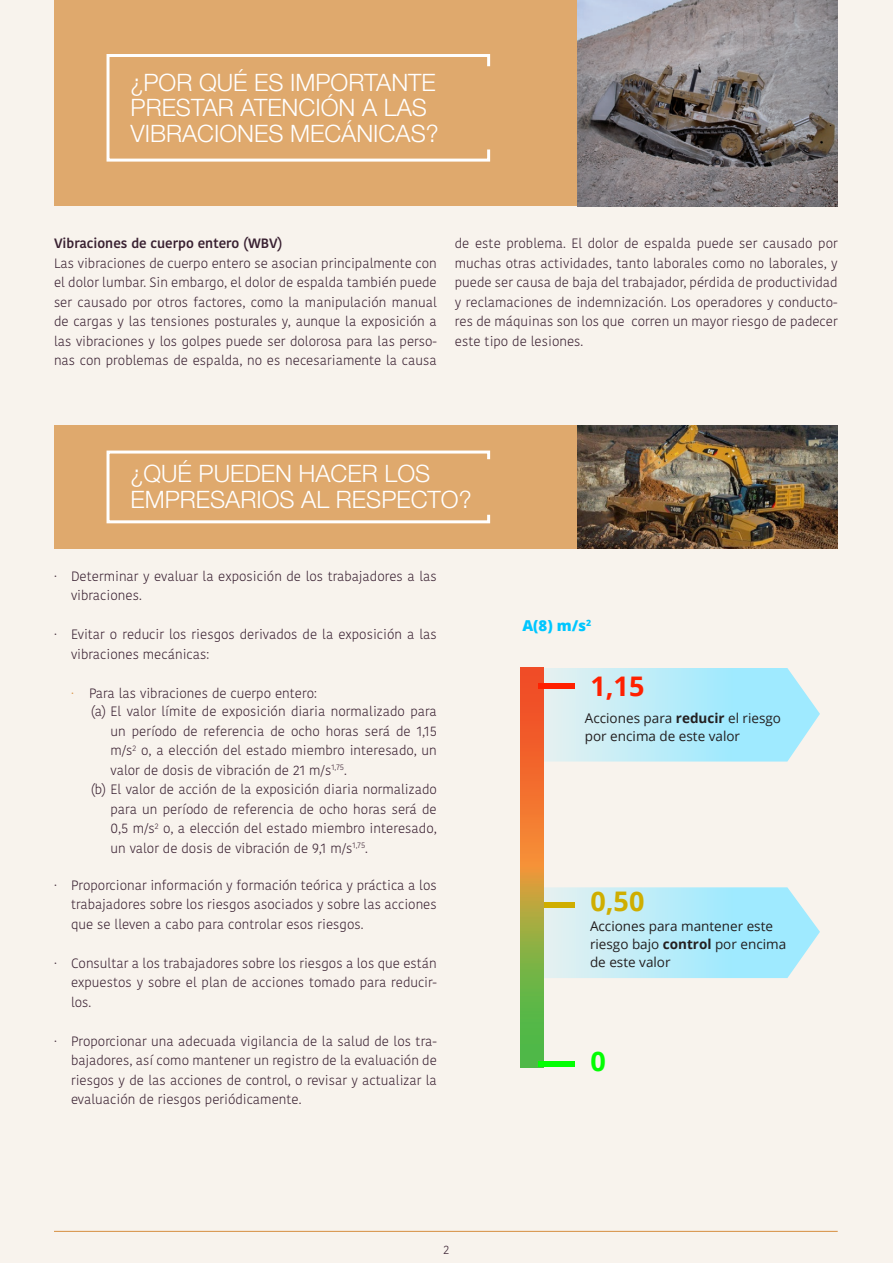
<style>
.page{position:relative;width:893px;height:1263px;background:#f8f3ed}
.page>*{position:absolute;margin:0;border:0;box-sizing:border-box;transform-origin:0 0}
.t1{font:700 27px "Open Sans";color:#cfae00}
.t2{font:700 27px "Open Sans";color:#ff2000}
.t3{font:700 27px "Open Sans";color:#03fe03}
.t4{font:300 24px "Helvetica Neue LT Std";color:#fff}
.t5{font:800 15px "Open Sans";color:#00c6ff}
.t6{font:300 13.5px/19.5px "Kohinoor Bangla";color:#392031;text-align:justify}
.t7{font:13.5px/18px "Open Sans";color:#231f20}
.t8{font:600 13.5px "Kohinoor Bangla";color:#392031}
.t9{font:300 12px "Kohinoor Bangla";color:#392031}
.s1{color:#d68e3e}
.s2{font-weight:700}
</style>
<div class="page">
<div style="left:54px;top:0;width:523px;height:206px;background:#dfa96d"></div>
<svg style="left:106px;top:54px;width:385px;height:108px"></svg>
<img style="left:577px;top:0;width:261px;height:206px">
<hr style="left:54px;top:1231px;width:784px;height:1px;background:#d68e3e">
<div style="left:54px;top:425px;width:523px;height:124px;background:#dfa96d"></div>
<svg style="left:106px;top:450px;width:385px;height:74px"></svg>
<img style="left:577px;top:425px;width:261px;height:124px">
<svg style="left:543px;top:887px;width:277px;height:91px;background:#bcecf7"></svg>
<svg style="left:543px;top:668px;width:277px;height:93px;background:#bcecf7"></svg>
<div style="left:538px;top:902px;width:36px;height:6px;background:#cfae00"></div>
<svg style="left:520px;top:667px;width:23px;height:400px;background:#bc8c38"></svg>
<div style="left:538px;top:683px;width:36px;height:6px;background:#ff2000"></div>
<div style="left:538px;top:1061px;width:36px;height:6px;background:#03fe03"></div>
<p class="t4" style="left:131px;top:68px;width:307px">¿POR QUÉ ES IMPORTANTE</p>
<p class="t4" style="left:131px;top:93px;width:298px">PRESTAR ATENCIÓN A LAS</p>
<p class="t4" style="left:131px;top:119px;width:310px">VIBRACIONES MECÁNICAS?</p>
<p class="t8" style="left:54px;top:232px;width:230px">Vibraciones de cuerpo entero (WBV)</p>
<p class="t6" style="left:54px;top:253px;width:384px">Las vibraciones de cuerpo entero se asocian principalmente con el dolor lumbar. Sin embargo, el dolor de espalda también puede ser causado por otros factores, como la manipulación manual de cargas y las tensiones posturales y, aunque la exposición a las vibraciones y los golpes puede ser dolorosa para las perso&shy;nas con problemas de espalda, no es necesariamente la causa</p>
<p class="t6" style="left:455px;top:233px;width:384px">de este problema. El dolor de espalda puede ser causado por muchas otras actividades, tanto laborales como no laborales, y puede ser causa de baja del trabajador, pérdida de productividad y reclamaciones de indemnización. Los operadores y conducto&shy;res de máquinas son los que corren un mayor riesgo de padecer este tipo de lesiones.</p>
<p class="t4" style="left:131px;top:459px;width:301px">¿QUÉ PUEDEN HACER LOS</p>
<p class="t4" style="left:131px;top:484px;width:343px">EMPRESARIOS AL RESPECTO?</p>
<p class="t6" style="left:54px;top:566px;width:4px">·</p>
<p class="t6" style="left:54px;top:624px;width:4px">·</p>
<p class="t6" style="left:54px;top:875px;width:4px">·</p>
<p class="t6" style="left:54px;top:953px;width:4px">·</p>
<p class="t6" style="left:54px;top:1031px;width:4px">·</p>
<p class="t6" style="left:71px;top:566px;width:367px">Determinar y evaluar la exposición de los trabajadores a las vibraciones.</p>
<p class="t6" style="left:71px;top:624px;width:367px">Evitar o reducir los riesgos derivados de la exposición a las vibraciones mecánicas:</p>
<p class="t6" style="left:71px;top:683px;width:248px"><span class="s1">·</span> Para las vibraciones de cuerpo entero:</p>
<p class="t6" style="left:91px;top:702px;width:348px">(a) El valor límite de exposición diaria normalizado para</p>
<p class="t6" style="left:111px;top:721px;width:328px">un período de referencia de ocho horas será de 1,15 m/s<sup>2</sup> o, a elección del estado miembro interesado, un valor de dosis de vibración de 21 m/s<sup>1,75</sup>.</p>
<p class="t6" style="left:111px;top:799px;width:328px">para un período de referencia de ocho horas será de 0,5 m/s<sup>2</sup> o, a elección del estado miembro interesado, un valor de dosis de vibración de 9,1 m/s<sup>1,75</sup>.</p>
<p class="t6" style="left:91px;top:780px;width:348px">(b) El valor de acción de la exposición diaria normalizado</p>
<p class="t6" style="left:71px;top:875px;width:367px">Proporcionar información y formación teórica y práctica a los trabajadores sobre los riesgos asociados y sobre las acciones que se lleven a cabo para controlar esos riesgos.</p>
<p class="t6" style="left:71px;top:953px;width:367px">Consultar a los trabajadores sobre los riesgos a los que están expuestos y sobre el plan de acciones tomado para reducir&shy;los.</p>
<p class="t6" style="left:71px;top:1031px;width:367px">Proporcionar una adecuada vigilancia de la salud de los tra&shy;bajadores, así como mantener un registro de la evaluación de riesgos y de las acciones de control, o revisar y actualizar la evaluación de riesgos periódicamente.</p>
<p class="t5" style="left:522px;top:614px;width:71px">A(8) m/s<sup>2</sup></p>
<p class="t2" style="left:590px;top:668px;width:56px">1,15</p>
<p class="t7" style="left:585px;top:708px;width:198px">Acciones para <span class="s2">reducir</span> el riesgo por encima de este valor</p>
<p class="t1" style="left:590px;top:882px;width:56px">0,50</p>
<p class="t7" style="left:590px;top:917px;width:198px">Acciones para mantener este riesgo bajo <span class="s2">control</span> por encima de este valor</p>
<p class="t3" style="left:590px;top:1042px;width:17px">0</p>
<p class="t9" style="left:444px;top:1241px;width:7px">2</p>
</div>
